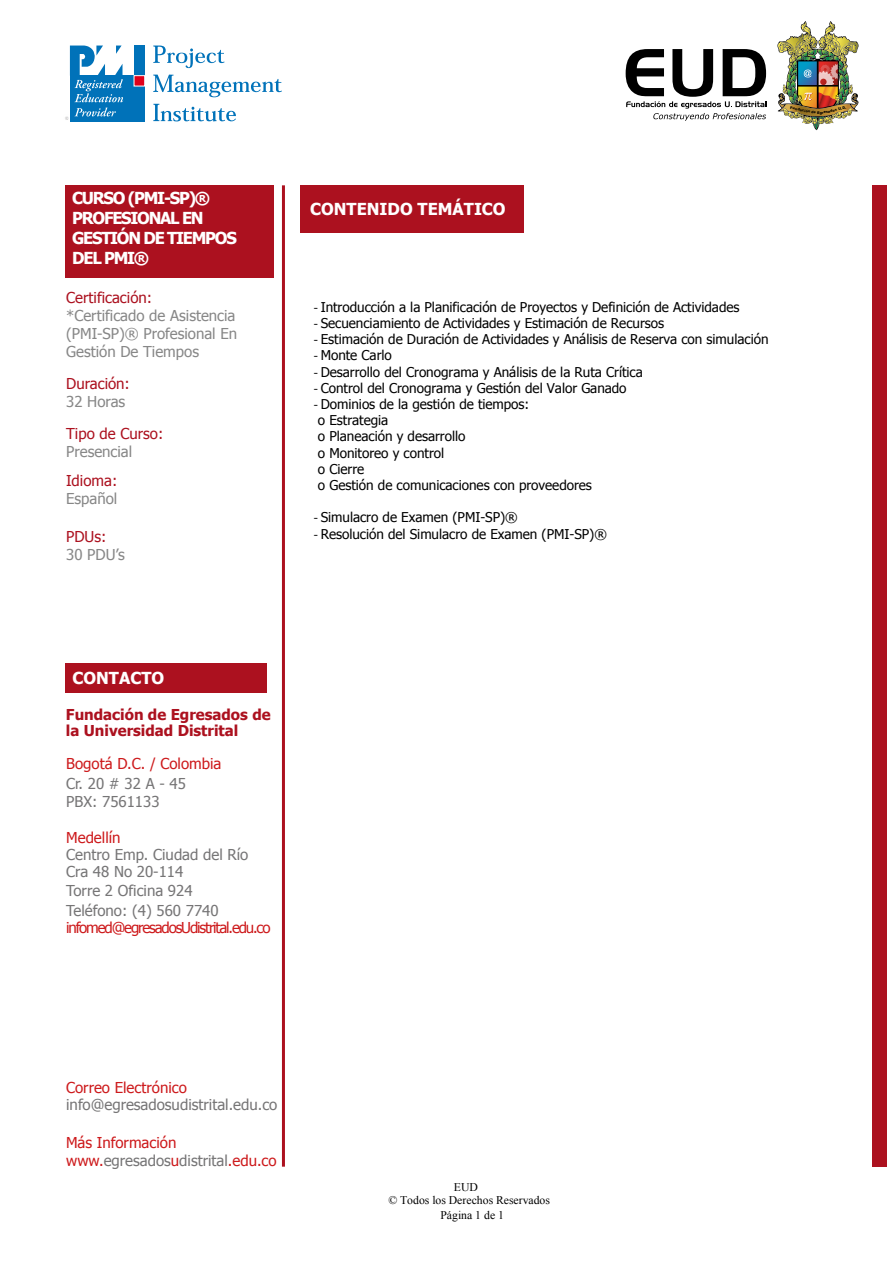
<style>
.page{position:relative;width:893px;height:1263px;background:#fff}
.page>*{position:absolute;margin:0;border:0;box-sizing:border-box;transform-origin:0 0}
.t1{font:700 16.5px/19.8px "Tahoma";letter-spacing:-.075em;color:#fff}
.t2{font:700 16.5px "Tahoma";color:#fff}
.t3{font:15px/19.5px "Tahoma";color:#767576}
.t4{font:15px/18px "Tahoma";color:#878787;text-align:justify}
.t5{font:15px "Tahoma";color:#cd1a1c}
.t6{font:15px "Tahoma";color:#ac111f}
.t7{font:700 15px/16.5px "Tahoma";color:#ac111f}
.t8{font:15px "Tahoma";letter-spacing:-.075em;color:#cd1a1c}
.t9{font:13.5px/16.2px "Tahoma";letter-spacing:-.005em;color:#000}
.t10{font:11.7px/13.5px "Times New Roman";color:#000;text-align:center}
.t11{font:900 3.6px "Arial";color:#010000}
.s1{font-family:"Myriad Pro"}
.s2{color:#cd1a1c}
</style>
<div class="page">
<hr style="left:282px;top:185px;width:3px;height:982px;background:#ac111f">
<div style="left:65px;top:663px;width:202px;height:30px;background:#ac111f"></div>
<div style="left:65px;top:185px;width:209px;height:92px;background:#ac111f"></div>
<div style="left:300px;top:185px;width:223px;height:47px;background:#ac111f"></div>
<div style="left:872px;top:185px;width:15px;height:982px;background:#ac111f"></div>
<div style="left:70px;top:75px;width:75px;height:46px;background:#0072b9"></div>
<svg style="left:153px;top:46px;width:72px;height:22px"></svg>
<svg style="left:153px;top:75px;width:129px;height:22px"></svg>
<svg style="left:153px;top:104px;width:83px;height:17px"></svg>
<div style="left:134px;top:46px;width:11px;height:30px;background:#0072b9"></div>
<div style="left:134px;top:75px;width:11px;height:11px;background:#e1001a;border:1px solid #fff"></div>
<svg style="left:65px;top:46px;width:58px;height:74px"></svg>
<svg style="left:626px;top:49px;width:140px;height:72px"></svg>
<img style="left:777px;top:21px;width:82px;height:109px">
<p class="t1" style="left:72px;top:187px;width:166px">CURSO (PMI-SP)®<br>PROFESIONAL EN<br>GESTIÓN DE TIEMPOS<br>DEL PMI®</p>
<p class="t2" style="left:310px;top:197px;width:197px">CONTENIDO TEMÁTICO</p>
<p class="t6" style="left:66px;top:287px;width:87px">Certificación:</p>
<p class="t4" style="left:66px;top:306px;width:172px">*Certificado de Asistencia (PMI-SP)® Profesional En Gestión De Tiempos</p>
<p class="t6" style="left:66px;top:374px;width:65px">Duración:</p>
<p class="t4" style="left:66px;top:392px;width:61px">32 Horas</p>
<p class="t6" style="left:66px;top:423px;width:99px">Tipo de Curso:</p>
<p class="t4" style="left:66px;top:442px;width:68px">Presencial</p>
<p class="t6" style="left:66px;top:470px;width:53px">Idioma:</p>
<p class="t4" style="left:66px;top:489px;width:53px">Español</p>
<p class="t6" style="left:66px;top:526px;width:42px">PDUs:</p>
<p class="t4" style="left:66px;top:545px;width:60px">30 PDU’s</p>
<p class="t9" style="left:314px;top:298px;width:427px"><span class="s1">-</span> Introducción a la Planificación de Proyectos y Definición de Actividades</p>
<p class="t9" style="left:314px;top:314px;width:352px"><span class="s1">-</span> Secuenciamiento de Actividades y Estimación de Recursos</p>
<p class="t9" style="left:314px;top:331px;width:456px"><span class="s1">-</span> Estimación de Duración de Actividades y Análisis de Reserva con simulación</p>
<p class="t9" style="left:314px;top:347px;width:80px"><span class="s1">-</span> Monte Carlo</p>
<p class="t9" style="left:314px;top:363px;width:331px"><span class="s1">-</span> Desarrollo del Cronograma y Análisis de la Ruta Crítica</p>
<p class="t9" style="left:314px;top:379px;width:314px"><span class="s1">-</span> Control del Cronograma y Gestión del Valor Ganado</p>
<p class="t9" style="left:318px;top:395px;width:275px;text-indent:-4px"><span class="s1">-</span> Dominios de la gestión de tiempos:<br>o Estrategia<br>o Planeación y desarrollo<br>o Monitoreo y control<br>o Cierre<br>o Gestión de comunicaciones con proveedores</p>
<p class="t9" style="left:314px;top:509px;width:206px"><span class="s1">-</span> Simulacro de Examen (PMI-SP)®</p>
<p class="t9" style="left:314px;top:525px;width:295px"><span class="s1">-</span> Resolución del Simulacro de Examen (PMI-SP)®</p>
<p class="t2" style="left:73px;top:666px;width:93px">CONTACTO</p>
<p class="t7" style="left:66px;top:705px;width:206px">Fundación de Egresados de la Universidad Distrital</p>
<p class="t5" style="left:66px;top:754px;width:157px">Bogotá D.C. / Colombia</p>
<p class="t3" style="left:66px;top:773px;width:121px">Cr. 20 # 32 A - 45</p>
<p class="t3" style="left:66px;top:791px;width:95px">PBX: 7561133</p>
<p class="t5" style="left:66px;top:827px;width:56px">Medellín</p>
<p class="t3" style="left:66px;top:844px;width:184px">Centro Emp. Ciudad del Río</p>
<p class="t3" style="left:66px;top:861px;width:128px">Cra 48 No 20-114<br>Torre 2 Oficina 924</p>
<p class="t3" style="left:66px;top:900px;width:154px">Teléfono: (4) 560 7740</p>
<p class="t8" style="left:66px;top:918px;width:206px">infomed@egresadosUdistrital.edu.co</p>
<p class="t11" style="left:817px;top:110px;width:4px">E</p>
<p class="t5" style="left:66px;top:1078px;width:122px">Correo Electrónico</p>
<p class="t3" style="left:66px;top:1094px;width:213px">info@egresadosudistrital.edu.co</p>
<p class="t5" style="left:66px;top:1132px;width:112px">Más Información</p>
<p class="t3" style="left:66px;top:1150px;width:212px"><span class="s2">www.</span>egresados<span class="s2">u</span>distrital<span class="s2">.edu.co</span></p>
<p class="t10" style="left:388px;top:1180px;width:163px">EUD<br>© Todos los Derechos Reservados</p>
<p class="t10" style="left:440px;top:1208px;width:65px">Página 1 de 1</p>
</div>
